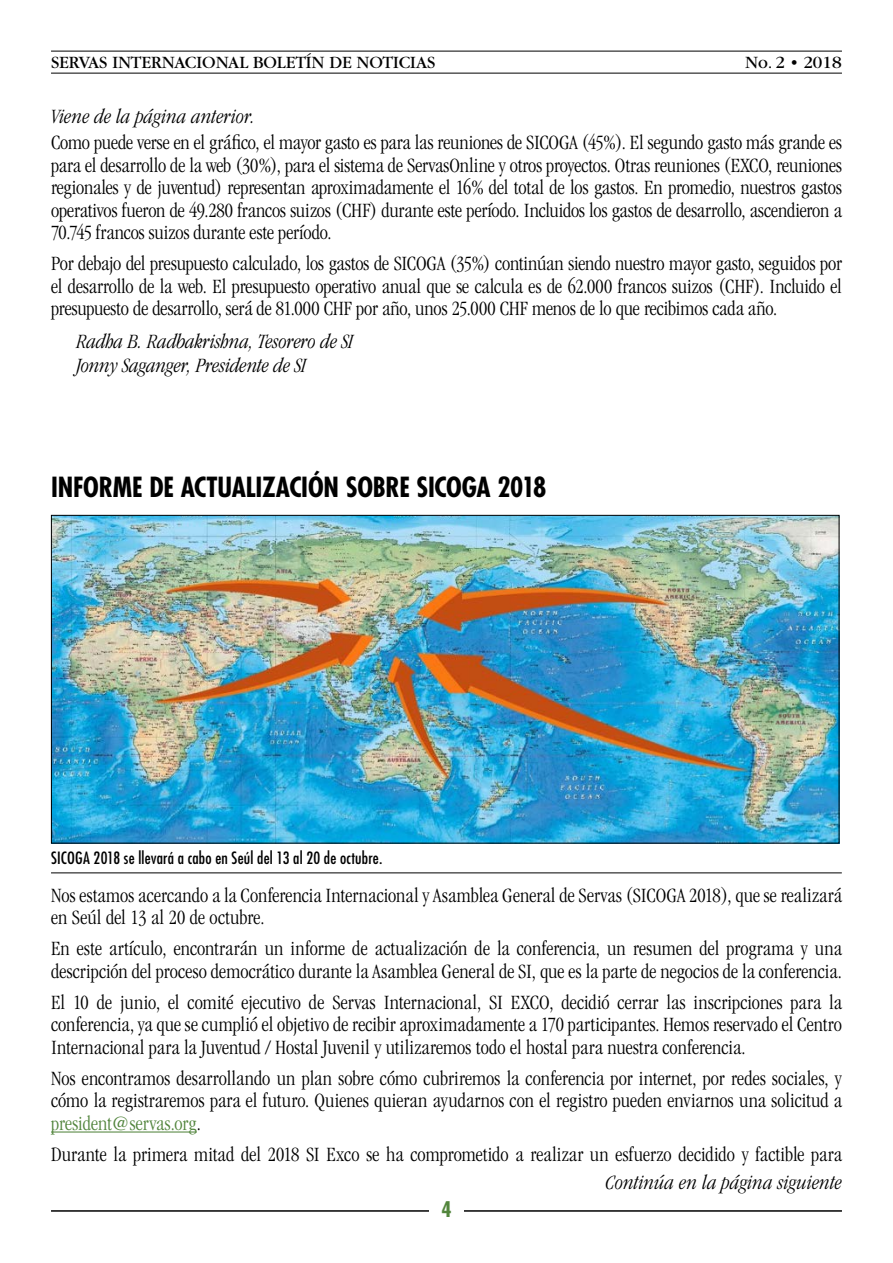
<style>
.page{position:relative;width:893px;height:1263px;background:#fff}
.page>*{position:absolute;margin:0;border:0;box-sizing:border-box;transform-origin:0 0}
.t1{font:700 condensed 27px "Futura Std";letter-spacing:-.01em;color:#000}
.t2{font:300 condensed 21px/22.5px "Garamond";letter-spacing:.005em;color:#000;text-align:justify}
.t3{font:italic 300 condensed 21px/24px "Garamond";letter-spacing:.005em;color:#000}
.t4{font:700 condensed 21px "Futura Std";color:#52853c}
.t5{font:18px "Garamond";color:#000}
.t6{font:condensed 16.5px "Futura Std";letter-spacing:.01em;color:#000}
.s1{color:#52853d}
</style>
<div class="page">
<hr style="left:51px;top:1210px;width:791px;height:2px;background:#000">
<div style="left:429px;top:1199px;width:35px;height:27px;background:#fff"></div>
<hr style="left:51px;top:51px;width:791px;height:1px;background:#000">
<hr style="left:51px;top:73px;width:791px;height:1px;background:#000">
<hr style="left:51px;top:1131px;width:146px;height:1px;background:#52853d">
<hr style="left:51px;top:872px;width:791px;height:1px;background:#000">
<img style="left:53px;top:517px;width:784px;height:324px">
<p class="t5" style="left:51px;top:53px;width:386px">SERVAS INTERNACIONAL BOLETÍN DE NOTICIAS</p>
<p class="t5" style="left:745px;top:53px;width:98px">No. 2 • 2018</p>
<p class="t3" style="left:51px;top:104px;width:206px">Viene de la página anterior.</p>
<p class="t2" style="left:51px;top:131px;width:792px">Como puede verse en el gráfico, el mayor gasto es para las reuniones de SICOGA (45%). El segundo gasto más grande es para el desarrollo de la web (30%), para el sistema de ServasOnline y otros proyectos. Otras reuniones (EXCO, reuniones regionales y de juventud) representan aproximadamente el 16% del total de los gastos. En promedio, nuestros gastos operativos fueron de 49.280 francos suizos (CHF) durante este período. Incluidos los gastos de desarrollo, ascendieron a 70.745 francos suizos durante este período.</p>
<p class="t2" style="left:51px;top:252px;width:792px">Por debajo del presupuesto calculado, los gastos de SICOGA (35%) continúan siendo nuestro mayor gasto, seguidos por el desarrollo de la web. El presupuesto operativo anual que se calcula es de 62.000 francos suizos (CHF). Incluido el presupuesto de desarrollo, será de 81.000 CHF por año, unos 25.000 CHF menos de lo que recibimos cada año.</p>
<p class="t3" style="left:77px;top:329px;width:278px">Radha B. Radbakrishna, Tesorero de SI<br>Jonny Saganger, Presidente de SI</p>
<p class="t1" style="left:51px;top:470px;width:497px">INFORME DE ACTUALIZACIÓN SOBRE SICOGA 2018</p>
<p class="t6" style="left:51px;top:848px;width:333px">SICOGA 2018 se llevará a cabo en Seúl del 13 al 20 de octubre.</p>
<p class="t2" style="left:51px;top:884px;width:792px">Nos estamos acercando a la Conferencia Internacional y Asamblea General de Servas (SICOGA 2018), que se realizará en Seúl del 13 al 20 de octubre.</p>
<p class="t2" style="left:51px;top:937px;width:792px">En este artículo, encontrarán un informe de actualización de la conferencia, un resumen del programa y una descripción del proceso democrático durante la Asamblea General de SI, que es la parte de negocios de la conferencia.</p>
<p class="t2" style="left:51px;top:991px;width:792px">El 10 de junio, el comité ejecutivo de Servas Internacional, SI EXCO, decidió cerrar las inscripciones para la conferencia, ya que se cumplió el objetivo de recibir aproximadamente a 170 participantes. Hemos reservado el Centro Internacional para la Juventud / Hostal Juvenil y utilizaremos todo el hostal para nuestra conferencia.</p>
<p class="t2" style="left:51px;top:1067px;width:792px">Nos encontramos desarrollando un plan sobre cómo cubriremos la conferencia por internet, por redes sociales, y cómo la registraremos para el futuro. Quienes quieran ayudarnos con el registro pueden enviarnos una solicitud a <span class="s1">president@servas.org</span>.</p>
<p class="t2" style="left:51px;top:1143px;width:792px">Durante la primera mitad del 2018 SI Exco se ha comprometido a realizar un esfuerzo decidido y factible para</p>
<p class="t4" style="left:442px;top:1196px;width:12px">4</p>
<p class="t3" style="left:605px;top:1170px;width:238px">Continúa en la página siguiente</p>
</div>
